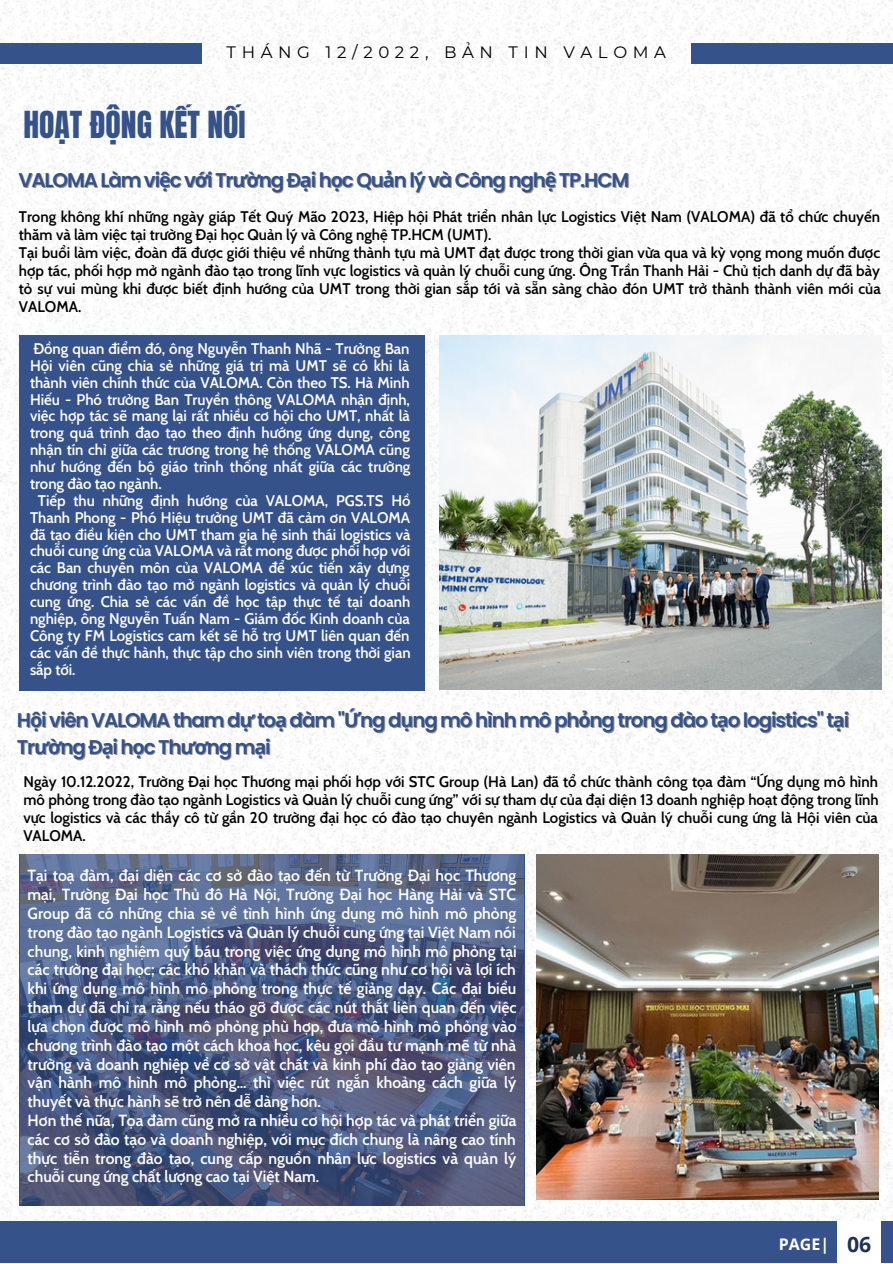
<style>
.page{position:relative;width:893px;height:1264px;background:#fff}
.page>*{position:absolute;margin:0;border:0;box-sizing:border-box;transform-origin:0 0}
.t1{font:31.65px "Anton";color:#36528b}
.t2{font:600 19.8px/27px "Poppins";letter-spacing:-.06em;color:#36528b}
.t3{font:16.5px "Montserrat";letter-spacing:.34em;color:#000}
.t4{font:700 16.05px "Open Sans";color:#fff}
.t5{font:600 15.75px/18.8px "Cabin";color:#fff}
.t6{font:600 15px "Cabin";letter-spacing:-.005em;color:#fff}
.t7{font:600 15px/18px "Cabin";color:#000}
.s1{font-family:"Noto Sans";font-weight:700}
.s2{font-size:21.15px;color:#1e3256}
</style>
<div class="page">
<img style="left:0;top:0;width:892px;height:1221px">
<div style="left:0;top:43px;width:202px;height:21px;background:#36528b"></div>
<div style="left:690px;top:43px;width:202px;height:21px;background:#36528b"></div>
<img style="left:439px;top:335px;width:442px;height:354px">
<div style="left:19px;top:335px;width:406px;height:355px;background:#36528b"></div>
<img style="left:536px;top:854px;width:342px;height:345px">
<img style="left:20px;top:854px;width:503px;height:351px">
<div style="left:0;top:1221px;width:892px;height:41px;background:#36528b"></div>
<div style="left:837px;top:1221px;width:43px;height:41px;background:#fff"></div>
<p class="t3" style="left:226px;top:42px;width:441px">THÁNG 12/2022, BẢN TIN VALOMA</p>
<h1 class="t1" style="left:23px;top:102px;width:224px">HOẠT ĐỘNG KẾT NỐI</h1>
<p class="t2" style="left:18px;top:166px;width:612px">VALOMA Làm vi<span class="s1">ệ</span>c v<span class="s1">ớ</span>i Tr<span class="s1">ườ</span>ng Đ<span class="s1">ạ</span>i h<span class="s1">ọ</span>c Qu<span class="s1">ả</span>n lý và Công ngh<span class="s1">ệ</span> TP.HCM</p>
<p class="t7" style="left:19px;top:208px;width:863px">Trong không khí những ngày giáp Tết Quý Mão 2023, Hiệp hội Phát triển nhân lực Logistics Việt Nam (VALOMA) đã tổ chức chuyến thăm và làm việc tại trường Đại học Quản lý và Công nghệ TP.HCM (UMT).<br>Tại buổi làm việc, đoàn đã được giới thiệu về những thành tựu mà UMT đạt được trong thời gian vừa qua và kỳ vọng mong muốn được hợp tác, phối hợp mở ngành đào tạo trong lĩnh vực logistics và quản lý chuỗi cung ứng. Ông Trần Thanh Hải - Chủ tịch danh dự đã bày tỏ sự vui mùng khi được biết định hướng của UMT trong thời gian sắp tới và sẵn sàng chào đón UMT trở thành thành viên mới của VALOMA.</p>
<p class="t6" style="left:33px;top:339px;width:377px">Đồng quan điểm đó, ông Nguyễn Thanh Nhã - Trưởng Ban</p>
<p class="t6" style="left:30px;top:356px;width:381px">Hội viên cũng chia sẻ những giá trị mà UMT sẽ có khi là</p>
<p class="t6" style="left:30px;top:373px;width:381px">thành viên chính thức của VALOMA. Còn theo TS. Hà Minh</p>
<p class="t6" style="left:30px;top:390px;width:381px">Hiếu - Phó trưởng Ban Truyền thông VALOMA nhận định,</p>
<p class="t6" style="left:30px;top:407px;width:381px">việc hợp tác sẽ mang lại rất nhiều cơ hội cho UMT, nhất là</p>
<p class="t6" style="left:30px;top:424px;width:381px">trong quá trình đạo tạo theo định hướng ứng dụng, công</p>
<p class="t6" style="left:30px;top:441px;width:381px">nhận tín chỉ giữa các trương trong hệ thống VALOMA cũng</p>
<p class="t6" style="left:30px;top:457px;width:382px">như hướng đến bộ giáo trình thống nhất giữa các trường</p>
<p class="t6" style="left:30px;top:474px;width:133px">trong đào tạo ngành.</p>
<p class="t6" style="left:38px;top:491px;width:374px">Tiếp thu những định hướng của VALOMA, PGS.TS Hồ</p>
<p class="t6" style="left:30px;top:508px;width:381px">Thanh Phong - Phó Hiệu trưởng UMT đã cảm ơn VALOMA</p>
<p class="t6" style="left:30px;top:525px;width:382px">đã tạo điều kiện cho UMT tham gia hệ sinh thái logistics và</p>
<p class="t6" style="left:30px;top:542px;width:382px">chuỗi cung ứng của VALOMA và rất mong được phối hợp với</p>
<p class="t6" style="left:30px;top:559px;width:381px">các Ban chuyên môn của VALOMA để xúc tiến xây dựng</p>
<p class="t6" style="left:30px;top:575px;width:382px">chương trình đào tạo mở ngành logistics và quản lý chuỗi</p>
<p class="t6" style="left:30px;top:592px;width:381px">cung ứng. Chia sẻ các vấn đề học tập thực tế tại doanh</p>
<p class="t6" style="left:30px;top:609px;width:381px">nghiệp, ông Nguyễn Tuấn Nam - Giám đốc Kinh doanh của</p>
<p class="t6" style="left:30px;top:626px;width:381px">Công ty FM Logistics cam kết sẽ hỗ trợ UMT liên quan đến</p>
<p class="t6" style="left:30px;top:643px;width:382px">các vấn đề thực hành, thực tập cho sinh viên trong thời gian</p>
<p class="t6" style="left:30px;top:660px;width:47px">sắp tới.</p>
<p class="t2" style="left:17px;top:706px;width:833px">H<span class="s1">ộ</span>i viên VALOMA tham d<span class="s1">ự</span> to<span class="s1">ạ</span> đàm "<span class="s1">Ứ</span>ng d<span class="s1">ụ</span>ng mô hình mô ph<span class="s1">ỏ</span>ng trong đào t<span class="s1">ạ</span>o logistics" t<span class="s1">ạ</span>i<br>Tr<span class="s1">ườ</span>ng Đ<span class="s1">ạ</span>i h<span class="s1">ọ</span>c Th<span class="s1">ươ</span>ng m<span class="s1">ạ</span>i</p>
<p class="t7" style="left:23px;top:772px;width:856px;text-align:justify">Ngày 10.12.2022, Trường Đại học Thương mại phối hợp với STC Group (Hà Lan) đã tổ chức thành công tọa đàm “Ứng dụng mô hình mô phỏng trong đào tạo ngành Logistics và Quản lý chuỗi cung ứng” với sự tham dự của đại diện 13 doanh nghiệp hoạt động trong lĩnh vực logistics và các thầy cô từ gần 20 trường đại học có đào tạo chuyên ngành Logistics và Quản lý chuỗi cung ứng là Hội viên của VALOMA.</p>
<p class="t5" style="left:28px;top:866px;width:490px">Tại toạ đàm, đại diện các cơ sở đào tạo đến từ Trường Đại học Thương mại, Trường Đại học Thủ đô Hà Nội, Trường Đại học Hàng Hải và STC Group đã có những chia sẻ về tình hình ứng dụng mô hình mô phỏng trong đào tạo ngành Logistics và Quản lý chuỗi cung ứng tại Việt Nam nói chung, kinh nghiệm quý báu trong việc ứng dụng mô hình mô phỏng tại các trường đại học; các khó khăn và thách thức cũng như cơ hội và lợi ích khi ứng dụng mô hình mô phỏng trong thực tế giảng dạy. Các đại biểu tham dự đã chỉ ra rằng nếu tháo gỡ được các nút thắt liên quan đến việc lựa chọn được mô hình mô phỏng phù hợp, đưa mô hình mô phỏng vào chương trình đào tạo một cách khoa học, kêu gọi đầu tư mạnh mẽ từ nhà trường và doanh nghiệp về cơ sở vật chất và kinh phí đào tạo giảng viên vận hành mô hình mô phỏng… thì việc rút ngắn khoảng cách giữa lý thuyết và thực hành sẽ trở nên dễ dàng hơn.<br>Hơn thế nữa, Tọa đàm cũng mở ra nhiều cơ hội hợp tác và phát triển giữa các cơ sở đào tạo và doanh nghiệp, với mục đích chung là nâng cao tính thực tiễn trong đào tạo, cung cấp nguồn nhân lực logistics và quản lý chuỗi cung ứng chất lượng cao tại Việt Nam.</p>
<p class="t4" style="left:778px;top:1232px;width:104px">PAGE| <span class="s2">06</span> <sub>2</sub></p>
</div>
